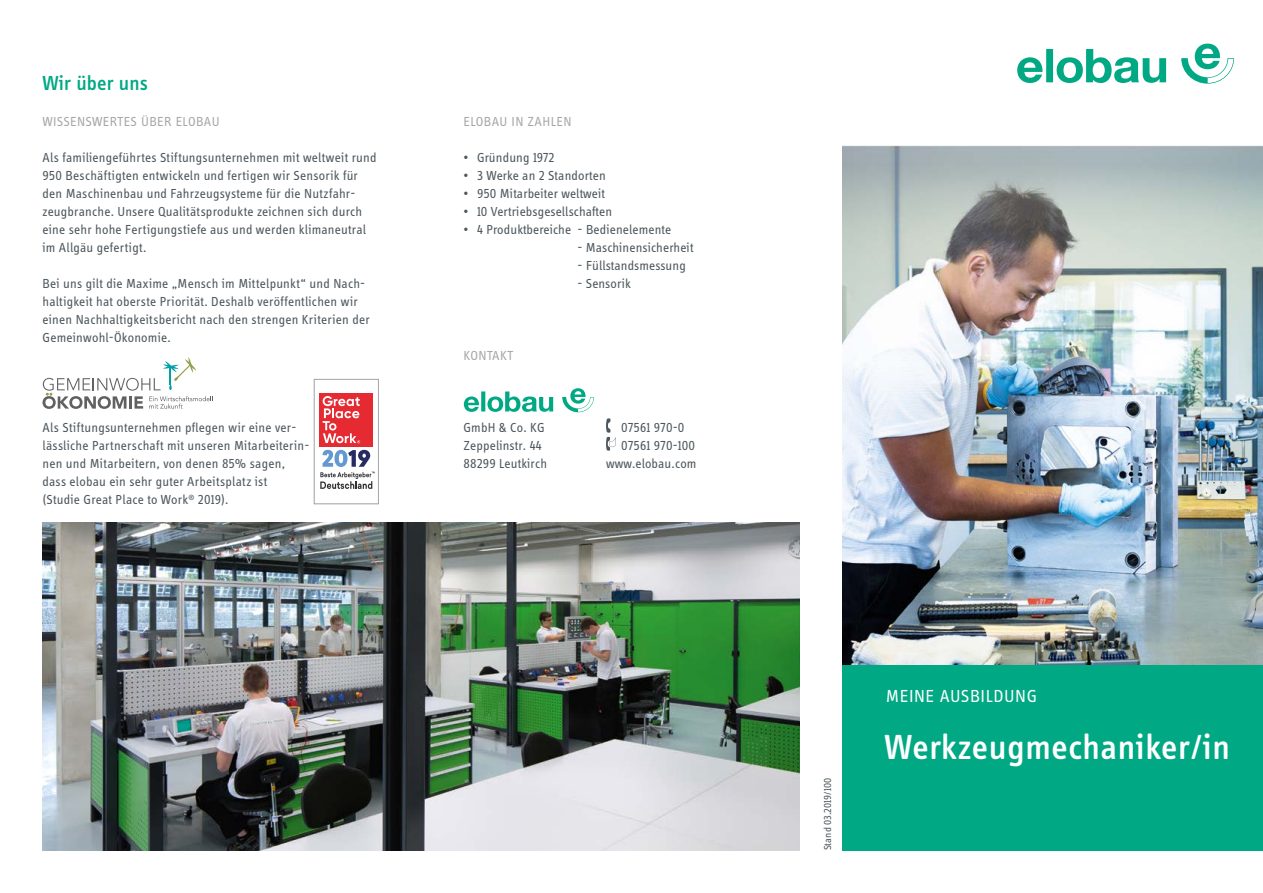
<style>
.page{position:relative;width:1263px;height:893px;background:#fff}
.page>*{position:absolute;margin:0;border:0;box-sizing:border-box;transform-origin:0 0}
.t1{font:500 36px "Info Disp";letter-spacing:.02em;color:#fff}
.t2{font:500 21px "Info Disp";letter-spacing:.01em;color:#00a984}
.t3{font:18px "Info Text";letter-spacing:.03em;color:#fff}
.t4{font:13.5px/18px "Info Disp";letter-spacing:.015em;color:#4c565c}
.t5{font:13.5px "Info Text";letter-spacing:.025em;color:#a4a6a7}
.t6{font:10.5px "Info Disp";letter-spacing:.01em;color:#4c565c}
</style>
<div class="page">
<img style="left:842px;top:145px;width:421px;height:520px">
<div style="left:842px;top:665px;width:421px;height:185px;background:#00a984"></div>
<img style="left:43px;top:523px;width:756px;height:327px">
<svg style="left:319px;top:393px;width:56px;height:96px"></svg>
<div style="left:314px;top:379px;width:65px;height:125px;border:1px solid #a4a6a7"></div>
<svg style="left:606px;top:418px;width:10px;height:33px"></svg>
<svg style="left:1017px;top:43px;width:218px;height:41px"></svg>
<svg style="left:43px;top:357px;width:170px;height:52px"></svg>
<svg style="left:463px;top:388px;width:131px;height:25px"></svg>
<h2 class="t2" style="left:43px;top:71px;width:107px">Wir über uns</h2>
<p class="t5" style="left:43px;top:114px;width:179px">WISSENSWERTES ÜBER ELOBAU</p>
<p class="t4" style="left:43px;top:148px;width:336px">Als familiengeführtes Stiftungsunternehmen mit weltweit rund 950 Beschäftigten entwickeln und fertigen wir Sensorik für den Maschinenbau und Fahrzeugsysteme für die Nutzfahr&shy;zeugbranche. Unsere Qualitätsprodukte zeichnen sich durch eine sehr hohe Fertigungstiefe aus und werden klimaneutral im Allgäu gefertigt.</p>
<p class="t4" style="left:43px;top:274px;width:329px">Bei uns gilt die Maxime „Mensch im Mittelpunkt“ und Nach&shy;haltigkeit hat oberste Priorität. Deshalb veröffentlichen wir einen Nachhaltigkeitsbericht nach den strengen Kriterien der Gemeinwohl-Ökonomie.</p>
<p class="t4" style="left:43px;top:418px;width:268px">Als Stiftungsunternehmen pflegen wir eine ver&shy;lässliche Partnerschaft mit unseren Mitarbeiterin&shy;nen und Mitarbeitern, von denen 85% sagen, dass elobau ein sehr guter Arbeitsplatz ist<br>(Studie Great Place to Work<sup>®</sup> 2019).</p>
<p class="t5" style="left:463px;top:114px;width:110px">ELOBAU IN ZAHLEN</p>
<p class="t4" style="left:463px;top:148px;width:93px">• Gründung 1972</p>
<p class="t4" style="left:463px;top:166px;width:144px">• 3 Werke an 2 Standorten</p>
<p class="t4" style="left:463px;top:184px;width:143px">• 950 Mitarbeiter weltweit</p>
<p class="t4" style="left:463px;top:202px;width:150px">• 10 Vertriebsgesellschaften</p>
<p class="t4" style="left:463px;top:220px;width:209px">• 4 Produktbereiche - Bedienelemente</p>
<p class="t4" style="left:577px;top:238px;width:117px">- Maschinensicherheit</p>
<p class="t4" style="left:577px;top:256px;width:110px">- Füllstandsmessung</p>
<p class="t4" style="left:577px;top:274px;width:55px">- Sensorik</p>
<p class="t5" style="left:463px;top:348px;width:51px">KONTAKT</p>
<p class="t4" style="left:463px;top:418px;width:83px">GmbH &amp; Co. KG</p>
<p class="t4" style="left:621px;top:418px;width:65px">07561 970-0</p>
<p class="t4" style="left:463px;top:436px;width:80px">Zeppelinstr. 44</p>
<p class="t4" style="left:621px;top:436px;width:76px">07561 970-100</p>
<p class="t4" style="left:463px;top:454px;width:85px">88299 Leutkirch</p>
<p class="t4" style="left:606px;top:454px;width:92px">www.elobau.com</p>
<p class="t6" style="left:822px;top:850px;width:74px;rotate:-90deg">Stand 03.2019/100</p>
<h3 class="t3" style="left:886px;top:686px;width:153px">MEINE AUSBILDUNG</h3>
<h1 class="t1" style="left:884px;top:726px;width:347px">Werkzeugmechaniker/in</h1>
</div>
